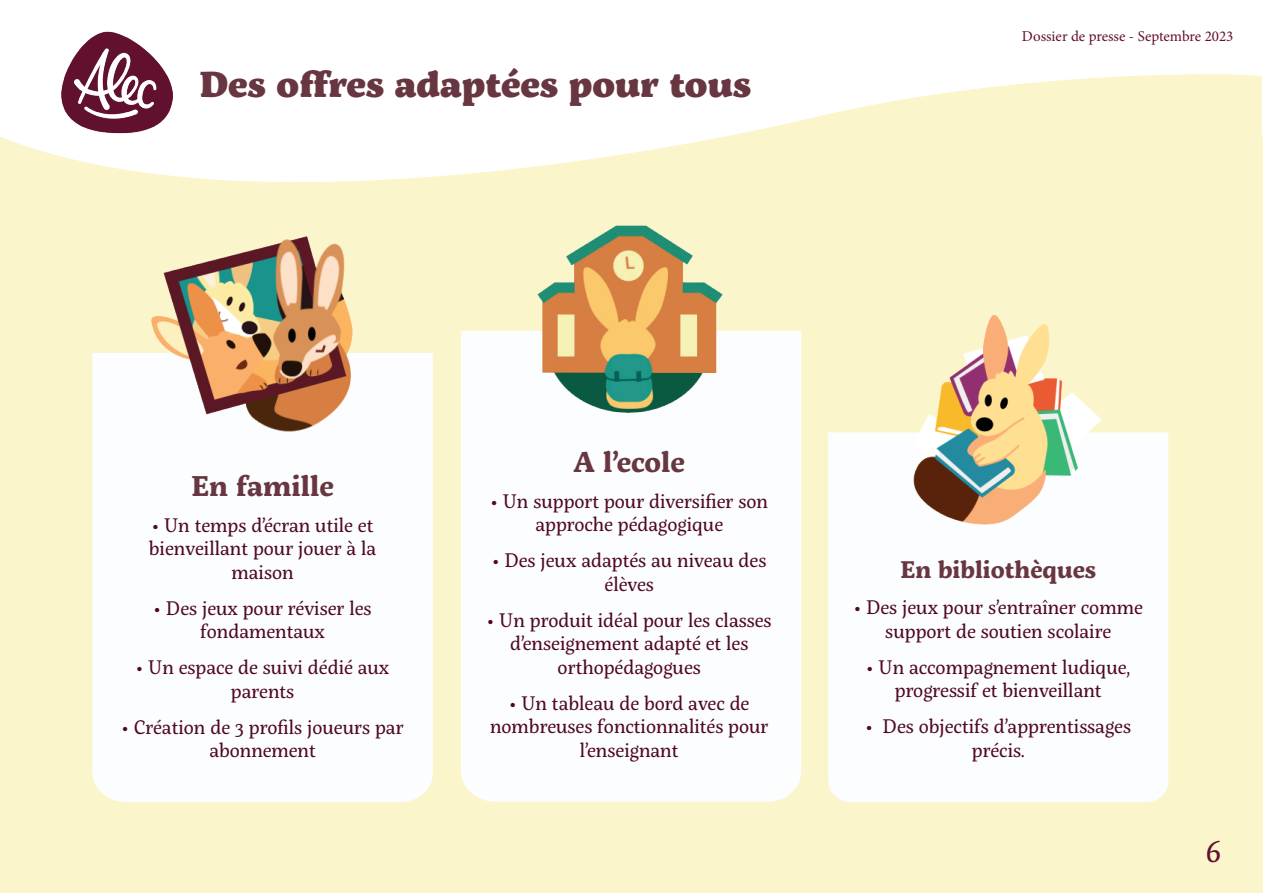
<style>
.page{position:relative;width:1263px;height:893px;background:#fbf5cc}
.page>*{position:absolute;margin:0;border:0;box-sizing:border-box;transform-origin:0 0}
.t1{font:900 36px "Servus Slab";color:#683640}
.t2{font:31.5px "Servus Slab";color:#630f30}
.t3{font:700 28.5px "Servus Slab";color:#683640}
.t4{font:700 24px "Servus Slab";color:#683640}
.t5{font:19.5px/23.4px "Servus Slab";color:#500726;text-align:center}
.t6{font:15px "Minion Pro";color:#630f30}
</style>
<div class="page">
<svg style="left:0;top:0;width:1262px;height:182px;fill:#fff"></svg>
<svg style="left:1262px;top:0;width:1px;height:137px"></svg>
<img style="left:34px;top:0;width:166px;height:148px">
<div style="left:461px;top:331px;width:340px;height:470px;background:#fbfdfe"></div>
<div style="left:828px;top:432px;width:340px;height:370px;background:#fbfdfe"></div>
<div style="left:92px;top:353px;width:341px;height:449px;background:#fbfdfe"></div>
<img style="left:498px;top:225px;width:261px;height:207px">
<img style="left:122px;top:236px;width:260px;height:202px">
<img style="left:868px;top:315px;width:260px;height:213px">
<h1 class="t1" style="left:200px;top:57px;width:553px">Des offres adaptées pour tous</h1>
<p class="t6" style="left:1022px;top:26px;width:213px">Dossier de presse - Septembre 2023</p>
<h3 class="t3" style="left:191px;top:465px;width:144px">En famille</h3>
<p class="t5" style="left:149px;top:513px;width:229px">• Un temps d’écran utile et bienveillant pour jouer à la maison</p>
<p class="t5" style="left:154px;top:596px;width:220px">• Des jeux pour réviser les fondamentaux</p>
<p class="t5" style="left:136px;top:656px;width:255px">• Un espace de suivi dédié aux parents</p>
<p class="t5" style="left:122px;top:715px;width:283px">• Création de 3 profils joueurs par abonnement</p>
<h3 class="t3" style="left:573px;top:441px;width:113px">A l’ecole</h3>
<p class="t5" style="left:490px;top:489px;width:279px">• Un support pour diversifier son approche pédagogique</p>
<p class="t5" style="left:492px;top:549px;width:276px">• Des jeux adaptés au niveau des élèves</p>
<p class="t5" style="left:487px;top:608px;width:286px">• Un produit idéal pour les classes d’enseignement adapté et les orthopédagogues</p>
<p class="t5" style="left:490px;top:691px;width:280px">• Un tableau de bord avec de nombreuses fonctionnalités pour l’enseignant</p>
<p class="t4" style="left:900px;top:552px;width:197px">En bibliothèques</p>
<p class="t5" style="left:854px;top:596px;width:291px">• Des jeux pour s’entraîner comme support de soutien scolaire</p>
<p class="t5" style="left:866px;top:655px;width:265px">• Un accompagnement ludique, progressif et bienveillant</p>
<p class="t5" style="left:865px;top:715px;width:267px">• Des objectifs d’apprentissages précis.</p>
<h2 class="t2" style="left:1205px;top:830px;width:18px">6</h2>
</div>
